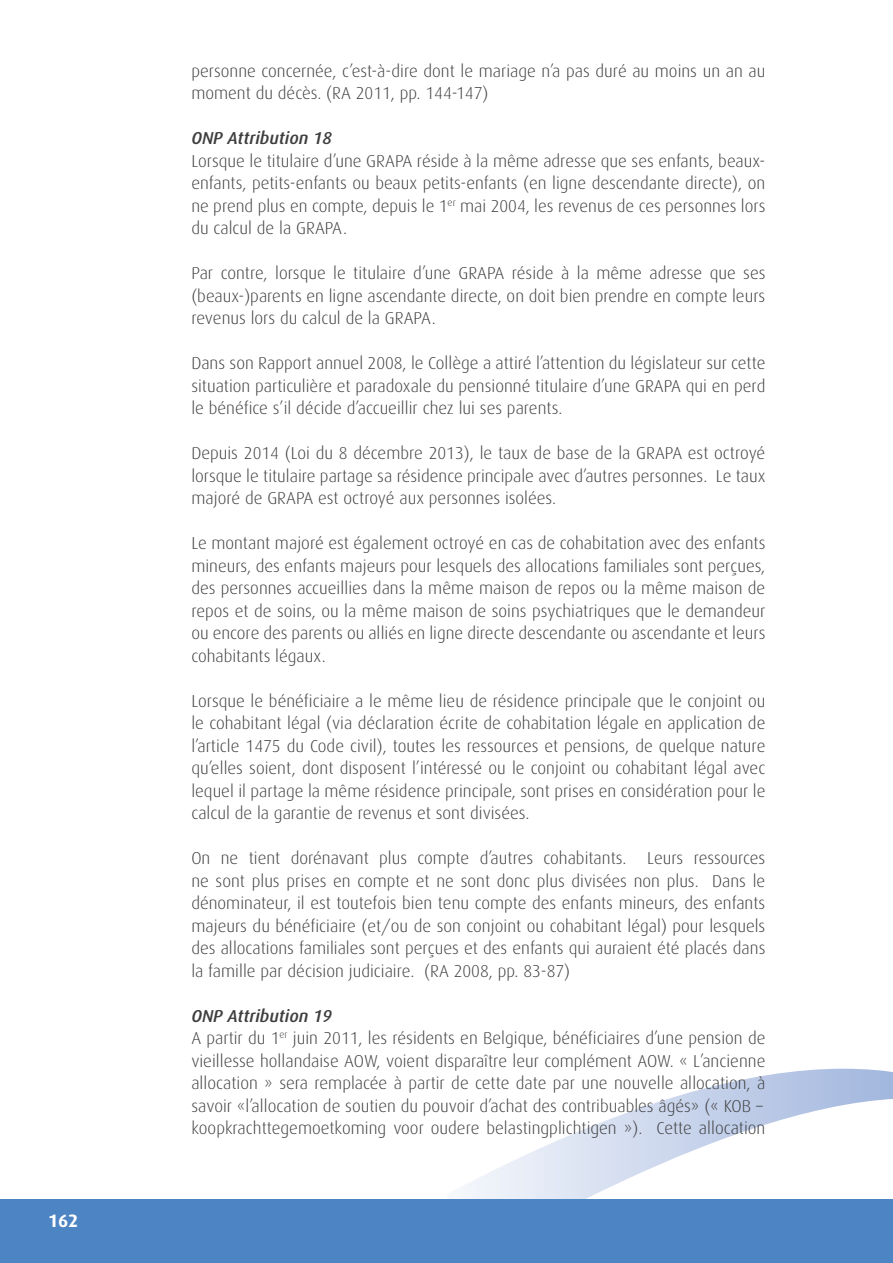
<style>
.page{position:relative;width:893px;height:1263px;background:#fff}
.page>*{position:absolute;margin:0;border:0;box-sizing:border-box;transform-origin:0 0}
.t1{font:700 18px "Dax";color:#fff}
.t2{font:300 17.25px/22.5px "Dax";color:#3e3e3f;text-align:justify}
.t3{font:italic 500 17.25px "Dax";color:#3e3e3f}
</style>
<div class="page">
<svg style="left:456px;top:1069px;width:437px;height:130px"></svg>
<div style="left:0;top:1199px;width:893px;height:64px;background:#4d84c4"></div>
<p class="t1" style="left:48px;top:1210px;width:32px">162</p>
<p class="t2" style="left:191px;top:59px;width:576px">personne concernée, c’est-à-dire dont le mariage n’a pas duré au moins un an au moment du décès. (RA 2011, pp. 144-147)</p>
<p class="t3" style="left:191px;top:128px;width:142px">ONP Attribution 18</p>
<p class="t2" style="left:191px;top:149px;width:576px">Lorsque le titulaire d’une GRAPA réside à la même adresse que ses enfants, beaux&shy;enfants, petits-enfants ou beaux petits-enfants (en ligne descendante directe), on ne prend plus en compte, depuis le 1<sup>er</sup> mai 2004, les revenus de ces personnes lors du calcul de la GRAPA.</p>
<p class="t2" style="left:191px;top:262px;width:576px">Par contre, lorsque le titulaire d’une GRAPA réside à la même adresse que ses (beaux-)parents en ligne ascendante directe, on doit bien prendre en compte leurs revenus lors du calcul de la GRAPA.</p>
<p class="t2" style="left:191px;top:352px;width:576px">Dans son Rapport annuel 2008, le Collège a attiré l’attention du législateur sur cette situation particulière et paradoxale du pensionné titulaire d’une GRAPA qui en perd le bénéfice s’il décide d’accueillir chez lui ses parents.</p>
<p class="t2" style="left:191px;top:442px;width:576px">Depuis 2014 (Loi du 8 décembre 2013), le taux de base de la GRAPA est octroyé lorsque le titulaire partage sa résidence principale avec d’autres personnes. Le taux majoré de GRAPA est octroyé aux personnes isolées.</p>
<p class="t2" style="left:191px;top:532px;width:576px">Le montant majoré est également octroyé en cas de cohabitation avec des enfants mineurs, des enfants majeurs pour lesquels des allocations familiales sont perçues, des personnes accueillies dans la même maison de repos ou la même maison de repos et de soins, ou la même maison de soins psychiatriques que le demandeur ou encore des parents ou alliés en ligne directe descendante ou ascendante et leurs cohabitants légaux.</p>
<p class="t2" style="left:191px;top:689px;width:576px">Lorsque le bénéficiaire a le même lieu de résidence principale que le conjoint ou le cohabitant légal (via déclaration écrite de cohabitation légale en application de l’article 1475 du Code civil), toutes les ressources et pensions, de quelque nature qu’elles soient, dont disposent l’intéressé ou le conjoint ou cohabitant légal avec lequel il partage la même résidence principale, sont prises en considération pour le calcul de la garantie de revenus et sont divisées.</p>
<p class="t2" style="left:191px;top:847px;width:576px">On ne tient dorénavant plus compte d’autres cohabitants. Leurs ressources ne sont plus prises en compte et ne sont donc plus divisées non plus. Dans le dénominateur, il est toutefois bien tenu compte des enfants mineurs, des enfants majeurs du bénéficiaire (et/ou de son conjoint ou cohabitant légal) pour lesquels des allocations familiales sont perçues et des enfants qui auraient été placés dans la famille par décision judiciaire. (RA 2008, pp. 83-87)</p>
<p class="t3" style="left:191px;top:1006px;width:142px">ONP Attribution 19</p>
<p class="t2" style="left:191px;top:1027px;width:576px">A partir du 1<sup>er</sup> juin 2011, les résidents en Belgique, bénéficiaires d’une pension de vieillesse hollandaise AOW, voient disparaître leur complément AOW. « L’ancienne allocation » sera remplacée à partir de cette date par une nouvelle allocation, à savoir «l’allocation de soutien du pouvoir d’achat des contribuables âgés» (« KOB –</p>
<p class="t2" style="left:191px;top:1117px;width:576px">koopkrachttegemoetkoming voor oudere belastingplichtigen »). Cette allocation</p>
</div>
